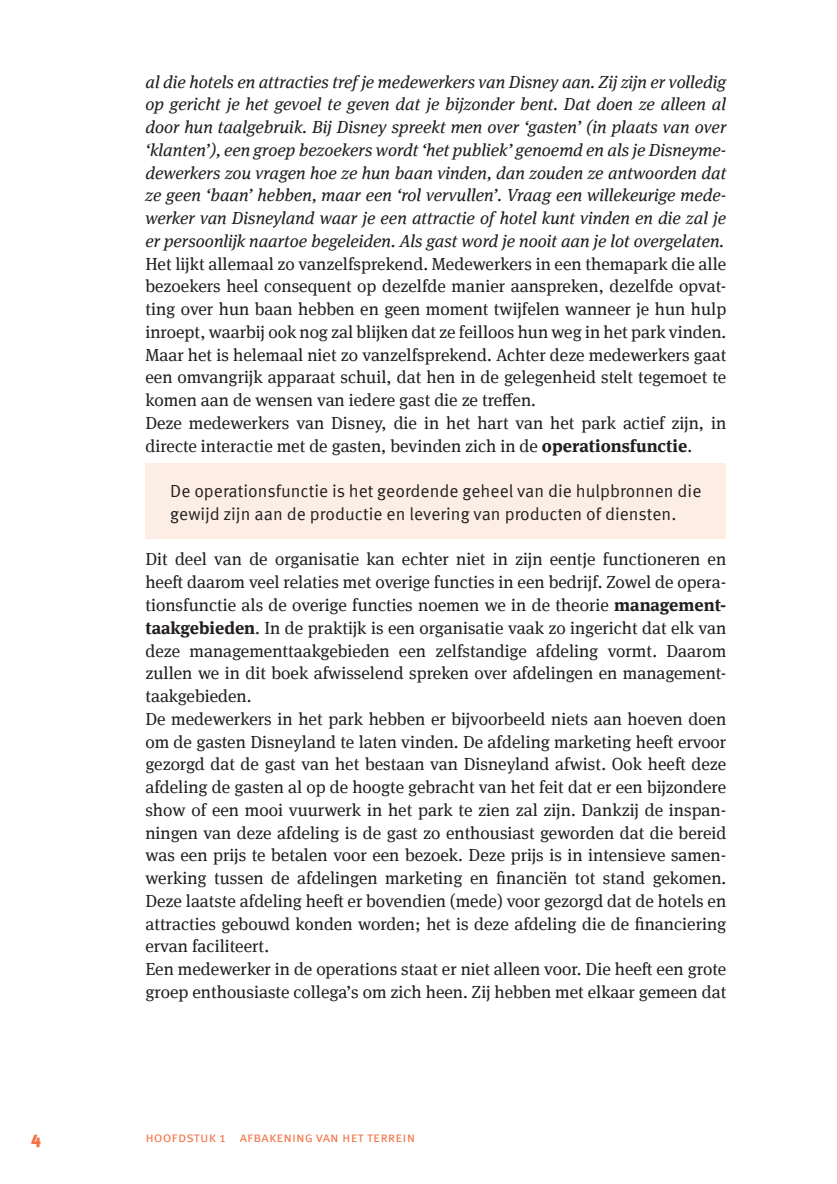
<style>
.page{position:relative;width:837px;height:1184px;background:#fff}
.page>*{position:absolute;margin:0;border:0;box-sizing:border-box;transform-origin:0 0}
.t1{font:17.5px/22.8px "Meta Serif Pro";color:#231f20}
.t2{font:italic 17.5px/22.8px "Meta Serif Pro";color:#231f20;text-align:justify}
.t3{font:17.5px/22.8px "Meta Pro";color:#231f20}
.t4{font:900 17.5px "Meta Pro";color:#f37243}
.t5{font:14px "Meta Pro";letter-spacing:.005em;color:#f37243}
.s1{font-weight:700}
</style>
<div class="page">
<div style="left:145px;top:464px;width:581px;height:75px;background:#fdeee5"></div>
<p class="t2" style="left:145px;top:69px;width:582px">al die hotels en attracties tref je medewerkers van Disney aan. Zij zijn er volledig op gericht je het gevoel te geven dat je bijzonder bent. Dat doen ze alleen al door hun taalgebruik. Bij Disney spreekt men over ‘gasten’ (in plaats van over ‘klanten’), een groep bezoekers wordt ‘het publiek’ genoemd en als je Disneyme&shy;dewerkers zou vragen hoe ze hun baan vinden, dan zouden ze antwoorden dat ze geen ‘baan’ hebben, maar een ‘rol vervullen’. Vraag een willekeurige mede&shy;werker van Disneyland waar je een attractie of hotel kunt vinden en die zal je er persoonlijk naartoe begeleiden. Als gast word je nooit aan je lot overgelaten.</p>
<p class="t1" style="left:145px;top:251px;width:582px">Het lijkt allemaal zo vanzelfsprekend. Medewerkers in een themapark die alle bezoekers heel consequent op dezelfde manier aanspreken, dezelfde opvat&shy;ting over hun baan hebben en geen moment twijfelen wanneer je hun hulp inroept, waarbij ook nog zal blijken dat ze feilloos hun weg in het park vinden.<br>Maar het is helemaal niet zo vanzelfsprekend. Achter deze medewerkers gaat een omvangrijk apparaat schuil, dat hen in de gelegenheid stelt tegemoet te komen aan de wensen van iedere gast die ze treffen.<br>Deze medewerkers van Disney, die in het hart van het park actief zijn, in directe interactie met de gasten, bevinden zich in de <span class="s1">operationsfunctie</span>.</p>
<p class="t3" style="left:170px;top:478px;width:532px">De operationsfunctie is het geordende geheel van die hulpbronnen die gewijd zijn aan de productie en levering van producten of diensten.</p>
<p class="t1" style="left:145px;top:547px;width:582px">Dit deel van de organisatie kan echter niet in zijn eentje functioneren en heeft daarom veel relaties met overige functies in een bedrijf. Zowel de opera&shy;tionsfunctie als de overige functies noemen we in de theorie <span class="s1">management&shy;taakgebieden</span>. In de praktijk is een organisatie vaak zo ingericht dat elk van deze managementtaakgebieden een zelfstandige afdeling vormt. Daarom zullen we in dit boek afwisselend spreken over afdelingen en management&shy;taakgebieden.<br>De medewerkers in het park hebben er bijvoorbeeld niets aan hoeven doen om de gasten Disneyland te laten vinden. De afdeling marketing heeft ervoor gezorgd dat de gast van het bestaan van Disneyland afwist. Ook heeft deze afdeling de gasten al op de hoogte gebracht van het feit dat er een bijzondere show of een mooi vuurwerk in het park te zien zal zijn. Dankzij de inspan&shy;ningen van deze afdeling is de gast zo enthousiast geworden dat die bereid was een prijs te betalen voor een bezoek. Deze prijs is in intensieve samen&shy;werking tussen de afdelingen marketing en financiën tot stand gekomen.<br>Deze laatste afdeling heeft er bovendien (mede) voor gezorgd dat de hotels en attracties gebouwd konden worden; het is deze afdeling die de financiering ervan faciliteert.<br>Een medewerker in de operations staat er niet alleen voor. Die heeft een grote groep enthousiaste collega’s om zich heen. Zij hebben met elkaar gemeen dat</p>
<p class="t4" style="left:31px;top:1124px;width:11px">4</p>
<p class="t5" style="left:145px;top:1126px;width:271px">Hoofdstuk 1 Afbakening van het terrein</p>
</div>
